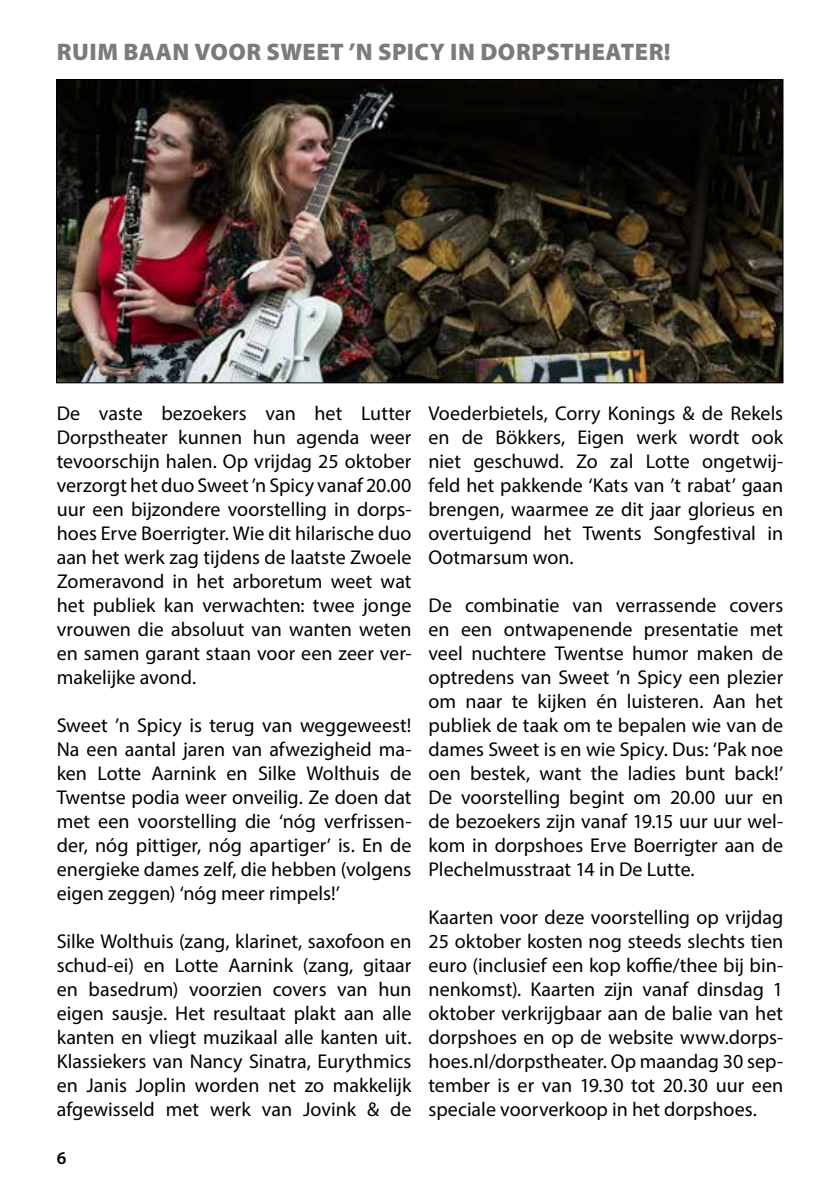
<style>
.page{position:relative;width:840px;height:1191px;background:#fff}
.page>*{position:absolute;margin:0;border:0;box-sizing:border-box;transform-origin:0 0}
.t1{font:900 24px "Myriad Pro";letter-spacing:.02em;color:#7c7b7b}
.t2{font:20px/24px "Myriad Pro";color:#000;text-align:justify}
.t3{font:600 18px "Myriad Pro";color:#000}
</style>
<div class="page">
<img style="left:58px;top:81px;width:722px;height:300px">
<p class="t1" style="left:57px;top:35px;width:615px">RUIM BAAN VOOR SWEET ’N SPICY IN DORPSTHEATER!</p>
<p class="t2" style="left:57px;top:401px;width:356px">De vaste bezoekers van het Lutter Dorpstheater kunnen hun agenda weer tevoorschijn halen. Op vrijdag 25 oktober verzorgt het duo Sweet ’n Spicy vanaf 20.00 uur een bijzondere voorstelling in dorps&shy;hoes Erve Boerrigter. Wie dit hilarische duo aan het werk zag tijdens de laatste Zwoele Zomeravond in het arboretum weet wat het publiek kan verwachten: twee jonge vrouwen die absoluut van wanten weten en samen garant staan voor een zeer ver&shy;makelijke avond.</p>
<p class="t2" style="left:57px;top:713px;width:356px">Sweet ’n Spicy is terug van weggeweest!<br>Na een aantal jaren van afwezigheid ma&shy;ken Lotte Aarnink en Silke Wolthuis de Twentse podia weer onveilig. Ze doen dat met een voorstelling die ‘nóg verfrissen&shy;der, nóg pittiger, nóg apartiger’ is. En de energieke dames zelf, die hebben (volgens eigen zeggen) ‘nóg meer rimpels!’</p>
<p class="t2" style="left:57px;top:929px;width:356px">Silke Wolthuis (zang, klarinet, saxofoon en schud-ei) en Lotte Aarnink (zang, gitaar en basedrum) voorzien covers van hun eigen sausje. Het resultaat plakt aan alle kanten en vliegt muzikaal alle kanten uit.<br>Klassiekers van Nancy Sinatra, Eurythmics en Janis Joplin worden net zo makkelijk afgewisseld met werk van Jovink &amp; de</p>
<p class="t3" style="left:57px;top:1146px;width:11px">6</p>
<p class="t2" style="left:428px;top:401px;width:356px">Voederbietels, Corry Konings &amp; de Rekels en de Bökkers, Eigen werk wordt ook niet geschuwd. Zo zal Lotte ongetwij&shy;feld het pakkende ‘Kats van ’t rabat’ gaan brengen, waarmee ze dit jaar glorieus en overtuigend het Twents Songfestival in Ootmarsum won.</p>
<p class="t2" style="left:428px;top:593px;width:356px">De combinatie van verrassende covers en een ontwapenende presentatie met veel nuchtere Twentse humor maken de optredens van Sweet ’n Spicy een plezier om naar te kijken én luisteren. Aan het publiek de taak om te bepalen wie van de dames Sweet is en wie Spicy. Dus: ‘Pak noe oen bestek, want the ladies bunt back!’ De voorstelling begint om 20.00 uur en de bezoekers zijn vanaf 19.15 uur uur wel&shy;kom in dorpshoes Erve Boerrigter aan de Plechelmusstraat 14 in De Lutte.</p>
<p class="t2" style="left:428px;top:905px;width:356px">Kaarten voor deze voorstelling op vrijdag 25 oktober kosten nog steeds slechts tien euro (inclusief een kop koffie/thee bij bin&shy;nenkomst). Kaarten zijn vanaf dinsdag 1 oktober verkrijgbaar aan de balie van het dorpshoes en op de website www.dorps&shy;hoes.nl/dorpstheater. Op maandag 30 sep&shy;tember is er van 19.30 tot 20.30 uur een speciale voorverkoop in het dorpshoes.</p>
</div>
